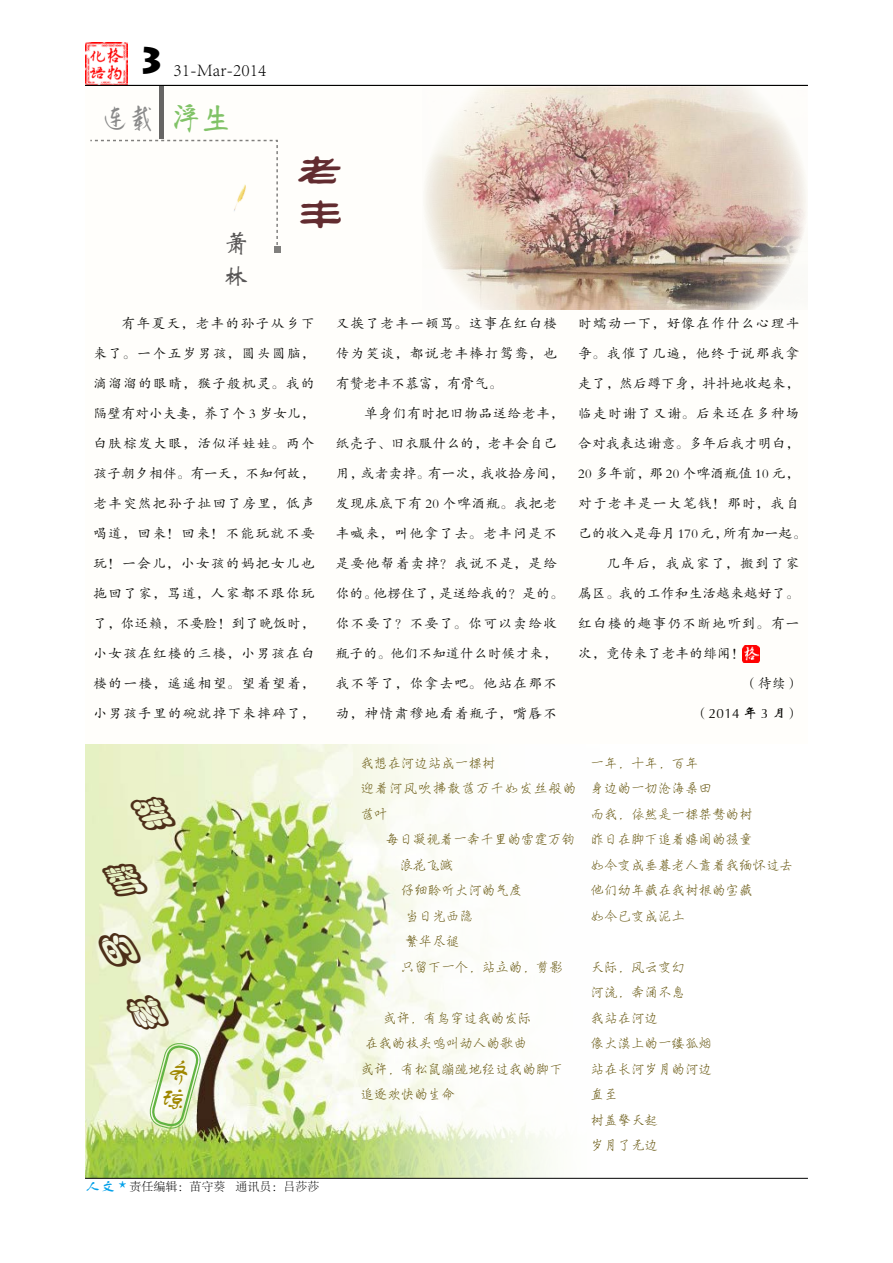
<style>
.page{position:relative;width:893px;height:1263px;background:#fff}
.page>*{position:absolute;margin:0;border:0;box-sizing:border-box;transform-origin:0 0}
.t1{font:48px/43.8px "FZXIANGLJW GB1 0";color:#622c30}
.t2{font:27px "FZHCJW GB1 0";color:#898989}
.t3{font:24px/32.1px "FZWBK GBK1 0";color:#595757}
.t4{font:300 18px "Adobe Song Std";color:#000}
.t5{font:13.5px "FZKTK GBK1 0";letter-spacing:.105em;color:#000}
.t6{font:13.5px "FZKTK GBK1 0";letter-spacing:.03em;color:#000}
.t7{font:13.5px/25.5px "H Yi 2 gs G Bpc EUC H";color:#5d4c00}
.t8{font:13.5px/25.5px "H Yi 2 gs G Bpc EUC H";letter-spacing:.07em;color:#5d4c00}
.t9{font:13.5px "FZKTK GBK1 0";letter-spacing:.07em;color:#000}
.t10{font:13.5px "FZKTK GBK1 0";letter-spacing:.065em;color:#000}
.t11{font:13.5px "FZKTK GBK1 0";letter-spacing:.125em;color:#000}
.t12{font:13.5px "FZWBK GBK1 0";color:#000}
.t13{font:300 12px "Adobe Song Std";color:#000}
.s1{font-family:"H Yh 4 gs G Bpc EUC H";font-size:33px;color:#61b442}
.s2{font-family:"FZSTK GBK1 0";font-weight:400;font-size:15px;color:#00a0e9}
.s3{font-family:"FZKTK GBK1 0";font-weight:400;font-size:15px;color:#00a0e9}
</style>
<div class="page">
<img style="left:85px;top:744px;width:529px;height:434px">
<img style="left:85px;top:43px;width:43px;height:42px">
<hr style="left:85px;top:1178px;width:723px;height:1px;background:#000">
<svg style="left:159px;top:86px;width:648px;height:577px"></svg>
<img style="left:742px;top:645px;width:17px;height:17px">
<hr style="left:85px;top:85px;width:723px;height:1px;background:#000">
<hr style="left:160px;top:87px;width:4px;height:52px;background:#666564">
<svg style="left:90px;top:139px;width:190px;height:114px"></svg>
<img style="left:219px;top:184px;width:36px;height:35px">
<div style="left:127px;top:795px;width:53px;height:37px;background:#ebf2c9"></div>
<svg style="left:93px;top:861px;width:80px;height:171px;background:#e6efc5"></svg>
<svg style="left:148px;top:1043px;width:54px;height:87px"></svg>
<h3 class="t4" style="left:137px;top:60px;width:131px"><sup>3</sup> 31-Mar-2014</h3>
<h2 class="t2" style="left:102px;top:104px;width:132px">连载<span class="s1">浮生</span></h2>
<h3 class="t3" style="left:224px;top:229px;width:25px">萧林</h3>
<h1 class="t1" style="left:295px;top:150px;width:48px">老丰</h1>
<p class="t5" style="left:122px;top:316px;width:195px">有年夏天，老丰的孙子从乡下</p>
<p class="t5" style="left:94px;top:346px;width:223px">来了。一个五岁男孩，圆头圆脑，</p>
<p class="t5" style="left:94px;top:376px;width:223px">滴溜溜的眼睛，猴子般机灵。我的</p>
<p class="t6" style="left:94px;top:406px;width:223px">隔壁有对小夫妻，养了个 3 岁女儿，</p>
<p class="t5" style="left:94px;top:436px;width:223px">白肤棕发大眼，活似洋娃娃。两个</p>
<p class="t6" style="left:94px;top:466px;width:223px">孩子朝夕相伴。有一天，不知何故，</p>
<p class="t5" style="left:94px;top:496px;width:223px">老丰突然把孙子扯回了房里，低声</p>
<p class="t5" style="left:94px;top:526px;width:223px">喝道，回来！回来！不能玩就不要</p>
<p class="t5" style="left:94px;top:556px;width:223px">玩！一会儿，小女孩的妈把女儿也</p>
<p class="t5" style="left:94px;top:586px;width:223px">拖回了家，骂道，人家都不跟你玩</p>
<p class="t6" style="left:94px;top:616px;width:223px">了，你还赖，不要脸！到了晚饭时，</p>
<p class="t5" style="left:94px;top:646px;width:223px">小女孩在红楼的三楼，小男孩在白</p>
<p class="t5" style="left:94px;top:676px;width:223px">楼的一楼，遥遥相望。望着望着，</p>
<p class="t5" style="left:94px;top:706px;width:223px">小男孩手里的碗就掉下来摔碎了，</p>
<p class="t5" style="left:336px;top:316px;width:223px">又挨了老丰一顿骂。这事在红白楼</p>
<p class="t5" style="left:336px;top:346px;width:223px">传为笑谈，都说老丰棒打鸳鸯，也</p>
<p class="t6" style="left:336px;top:376px;width:168px">有赞老丰不慕富，有骨气。</p>
<p class="t10" style="left:364px;top:406px;width:201px">单身们有时把旧物品送给老丰，</p>
<p class="t6" style="left:336px;top:436px;width:223px">纸壳子、旧衣服什么的，老丰会自己</p>
<p class="t6" style="left:336px;top:466px;width:229px">用，或者卖掉。有一次，我收拾房间，</p>
<p class="t9" style="left:336px;top:496px;width:223px">发现床底下有 20 个啤酒瓶。我把老</p>
<p class="t5" style="left:336px;top:526px;width:223px">丰喊来，叫他拿了去。老丰问是不</p>
<p class="t5" style="left:336px;top:556px;width:223px">是要他帮着卖掉？我说不是，是给</p>
<p class="t6" style="left:336px;top:586px;width:229px">你的。他楞住了，是送给我的？是的。</p>
<p class="t5" style="left:336px;top:616px;width:223px">你不要了？不要了。你可以卖给收</p>
<p class="t6" style="left:336px;top:646px;width:223px">瓶子的。他们不知道什么时候才来，</p>
<p class="t5" style="left:336px;top:676px;width:223px">我不等了，你拿去吧。他站在那不</p>
<p class="t5" style="left:336px;top:706px;width:223px">动，神情肃穆地看着瓶子，嘴唇不</p>
<p class="t5" style="left:578px;top:316px;width:223px">时蠕动一下，好像在作什么心理斗</p>
<p class="t5" style="left:578px;top:346px;width:223px">争。我催了几遍，他终于说那我拿</p>
<p class="t6" style="left:578px;top:376px;width:223px">走了，然后蹲下身，抖抖地收起来，</p>
<p class="t5" style="left:578px;top:406px;width:223px">临走时谢了又谢。后来还在多种场</p>
<p class="t6" style="left:578px;top:436px;width:223px">合对我表达谢意。多年后我才明白，</p>
<p class="t6" style="left:578px;top:466px;width:223px">20 多年前，那 20 个啤酒瓶值 10 元，</p>
<p class="t5" style="left:578px;top:496px;width:223px">对于老丰是一大笔钱！那时，我自</p>
<p class="t6" style="left:578px;top:526px;width:229px">己的收入是每月 170 元，所有加一起。</p>
<p class="t11" style="left:606px;top:556px;width:195px">几年后，我成家了，搬到了家</p>
<p class="t6" style="left:578px;top:586px;width:223px">属区。我的工作和生活越来越好了。</p>
<p class="t5" style="left:578px;top:616px;width:223px">红白楼的趣事仍不断地听到。有一</p>
<p class="t6" style="left:578px;top:646px;width:168px">次，竟传来了老丰的绯闻！</p>
<p class="t5" style="left:744px;top:676px;width:57px">（待续）</p>
<p class="t12" style="left:695px;top:706px;width:106px">（2014 年 3 月）</p>
<p class="t13" style="left:85px;top:1180px;width:236px"><span class="s2">人文</span> <span class="s3">*</span> 责任编辑：苗守葵 通讯员：吕莎莎</p>
<p class="t8" style="left:360px;top:750px;width:217px">我想在河边站成一棵树<br>迎着河风吹拂散落万千如发丝般的落叶</p>
<p class="t7" style="left:386px;top:826px;width:190px">每日凝视着一奔千里的雷霆万钧</p>
<p class="t7" style="left:399px;top:852px;width:55px">浪花飞溅</p>
<p class="t7" style="left:401px;top:877px;width:123px">仔细聆听大河的气度</p>
<p class="t7" style="left:405px;top:903px;width:69px">当日光西隐</p>
<p class="t7" style="left:405px;top:928px;width:55px">繁华尽褪</p>
<p class="t7" style="left:401px;top:954px;width:163px">只留下一个，站立的，剪影</p>
<p class="t7" style="left:383px;top:1005px;width:150px">或许，有鸟穿过我的发际</p>
<p class="t7" style="left:365px;top:1030px;width:163px">在我的枝头鸣叫动人的歌曲</p>
<p class="t7" style="left:360px;top:1056px;width:204px">或许，有松鼠蹦跳地经过我的脚下</p>
<p class="t7" style="left:360px;top:1081px;width:96px">追逐欢快的生命</p>
<p class="t7" style="left:591px;top:750px;width:204px">一年，十年，百年<br>身边的一切沧海桑田<br>而我，依然是一棵桀骜的树<br>昨日在脚下追着嬉闹的孩童<br>如今变成垂暮老人靠着我缅怀过去他们幼年藏在我树根的宝藏<br>如今已变成泥土</p>
<p class="t7" style="left:591px;top:954px;width:123px">天际，风云变幻<br>河流，奔涌不息<br>我站在河边<br>像大漠上的一缕孤烟站在长河岁月的河边直至<br>树盖擎天起<br>岁月了无边</p>
</div>
